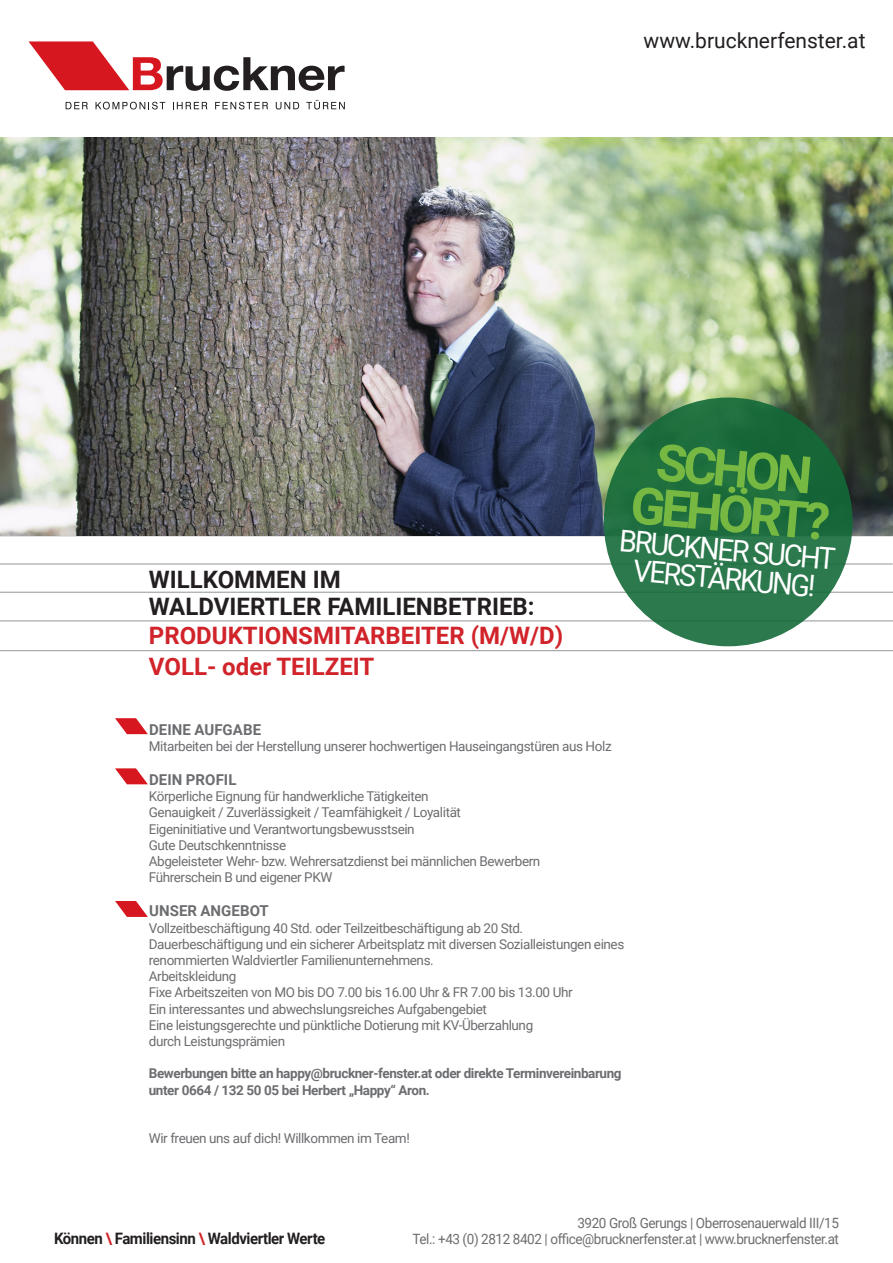
<style>
.page{position:relative;width:893px;height:1263px;background:#fff}
.page>*{position:absolute;margin:0;border:0;box-sizing:border-box;transform-origin:0 0}
.t1{font:700 51.3px/45px "Roboto";color:#76b842;text-align:center}
.t2{font:30px/28.8px "Roboto";color:#fff;text-align:center;scale:.95 1}
.t3{font:700 24px "Roboto";color:#d1232a}
.t4{font:700 24px/27.8px "Roboto";color:#231f20}
.t5{font:21px "Roboto";color:#231f20}
.t6{font:700 15.75px "Roboto";letter-spacing:-.03em;color:#231f20;scale:.95 1}
.t7{font:700 15px "Roboto";letter-spacing:.005em;color:#6c6d70}
.t8{font:14.1px/16.2px "Roboto";letter-spacing:-.03em;color:#6c6d70;text-align:right;scale:.95 1}
.t9{font:13.5px/16.2px "Roboto";letter-spacing:-.03em;color:#6c6d70}
.t10{font:700 13.5px "Roboto";letter-spacing:-.03em;color:#6c6d70}
.s1{color:#d1232a}
</style>
<div class="page">
<svg style="left:29px;top:41px;width:315px;height:50px"></svg>
<svg style="left:66px;top:102px;width:22px;height:7px"></svg>
<svg style="left:96px;top:102px;width:69px;height:8px"></svg>
<svg style="left:173px;top:102px;width:34px;height:7px"></svg>
<svg style="left:215px;top:102px;width:53px;height:7px"></svg>
<svg style="left:276px;top:102px;width:23px;height:8px"></svg>
<svg style="left:306px;top:100px;width:38px;height:10px"></svg>
<hr style="left:0;top:564px;width:893px;height:1px;background:#939598">
<hr style="left:0;top:592px;width:893px;height:1px;background:#939598">
<hr style="left:0;top:620px;width:893px;height:1px;background:#939598">
<hr style="left:0;top:650px;width:893px;height:1px;background:#939598">
<img style="left:0;top:137px;width:893px;height:399px">
<div style="left:604px;top:397px;width:249px;height:249px;background:linear-gradient(to right,#267545,#1f6d40);border-radius:50%"></div>
<svg style="left:115px;top:718px;width:33px;height:16px"></svg>
<svg style="left:115px;top:768px;width:33px;height:16px"></svg>
<svg style="left:115px;top:901px;width:33px;height:16px"></svg>
<h3 class="t5" style="left:644px;top:25px;width:223px">www.brucknerfenster.at</h3>
<h3 class="t4" style="left:149px;top:564px;width:387px">WILLKOMMEN IM<br>WALDVIERTLER FAMILIENBETRIEB:</h3>
<p class="t3" style="left:149px;top:618px;width:416px">PRODUKTIONSMITARBEITER (M/W/D)</p>
<p class="t3" style="left:149px;top:650px;width:227px">VOLL- oder TEILZEIT</p>
<h1 class="t1" style="left:637px;top:436px;width:201px;rotate:5deg">SCHON<br>GEHÖRT?</h1>
<h2 class="t2" style="left:621px;top:525px;width:230px;rotate:5deg">BRUCKNER SUCHT<br>VERSTÄRKUNG!</h2>
<p class="t7" style="left:149px;top:719px;width:114px">DEINE AUFGABE</p>
<p class="t9" style="left:149px;top:737px;width:464px">Mitarbeiten bei der Herstellung unserer hochwertigen Hauseingangstüren aus Holz</p>
<p class="t7" style="left:149px;top:769px;width:89px">DEIN PROFIL</p>
<p class="t9" style="left:149px;top:788px;width:281px">Körperliche Eignung für handwerkliche Tätigkeiten</p>
<p class="t9" style="left:149px;top:804px;width:314px">Genauigkeit / Zuverlässigkeit / Teamfähigkeit / Loyalität</p>
<p class="t9" style="left:149px;top:820px;width:267px">Eigeninitiative und Verantwortungsbewusstsein</p>
<p class="t9" style="left:149px;top:836px;width:139px">Gute Deutschkenntnisse</p>
<p class="t9" style="left:149px;top:852px;width:393px">Abgeleisteter Wehr- bzw. Wehrersatzdienst bei männlichen Bewerbern</p>
<p class="t9" style="left:149px;top:869px;width:185px">Führerschein B und eigener PKW</p>
<p class="t7" style="left:149px;top:900px;width:121px">UNSER ANGEBOT</p>
<p class="t9" style="left:149px;top:919px;width:376px">Vollzeitbeschäftigung 40 Std. oder Teilzeitbeschäftigung ab 20 Std.</p>
<p class="t9" style="left:149px;top:935px;width:477px">Dauerbeschäftigung und ein sicherer Arbeitsplatz mit diversen Sozialleistungen eines renommierten Waldviertler Familienunternehmens.</p>
<p class="t9" style="left:149px;top:968px;width:89px">Arbeitskleidung</p>
<p class="t9" style="left:149px;top:984px;width:425px">Fixe Arbeitszeiten von MO bis DO 7.00 bis 16.00 Uhr &amp; FR 7.00 bis 13.00 Uhr</p>
<p class="t9" style="left:149px;top:1000px;width:340px">Ein interessantes und abwechslungsreiches Aufgabengebiet</p>
<p class="t9" style="left:149px;top:1016px;width:386px">Eine leistungsgerechte und pünktliche Dotierung mit KV-Überzahlung</p>
<p class="t9" style="left:149px;top:1032px;width:138px">durch Leistungsprämien</p>
<p class="t10" style="left:149px;top:1064px;width:474px">Bewerbungen bitte an happy@bruckner-fenster.at oder direkte Terminvereinbarung</p>
<p class="t10" style="left:149px;top:1080px;width:282px">unter 0664 / 132 50 05 bei Herbert „Happy“ Aron.</p>
<p class="t9" style="left:149px;top:1130px;width:262px">Wir freuen uns auf dich! Willkommen im Team!</p>
<p class="t6" style="left:54px;top:1227px;width:287px">Können <span class="s1">\</span> Familiensinn <span class="s1">\</span> Waldviertler Werte</p>
<p class="t8" style="left:412px;top:1214px;width:450px">3920 Groß Gerungs | Oberrosenauerwald III/15<br>Tel.: +43 (0) 2812 8402 | office@brucknerfenster.at | www.brucknerfenster.at</p>
</div>
